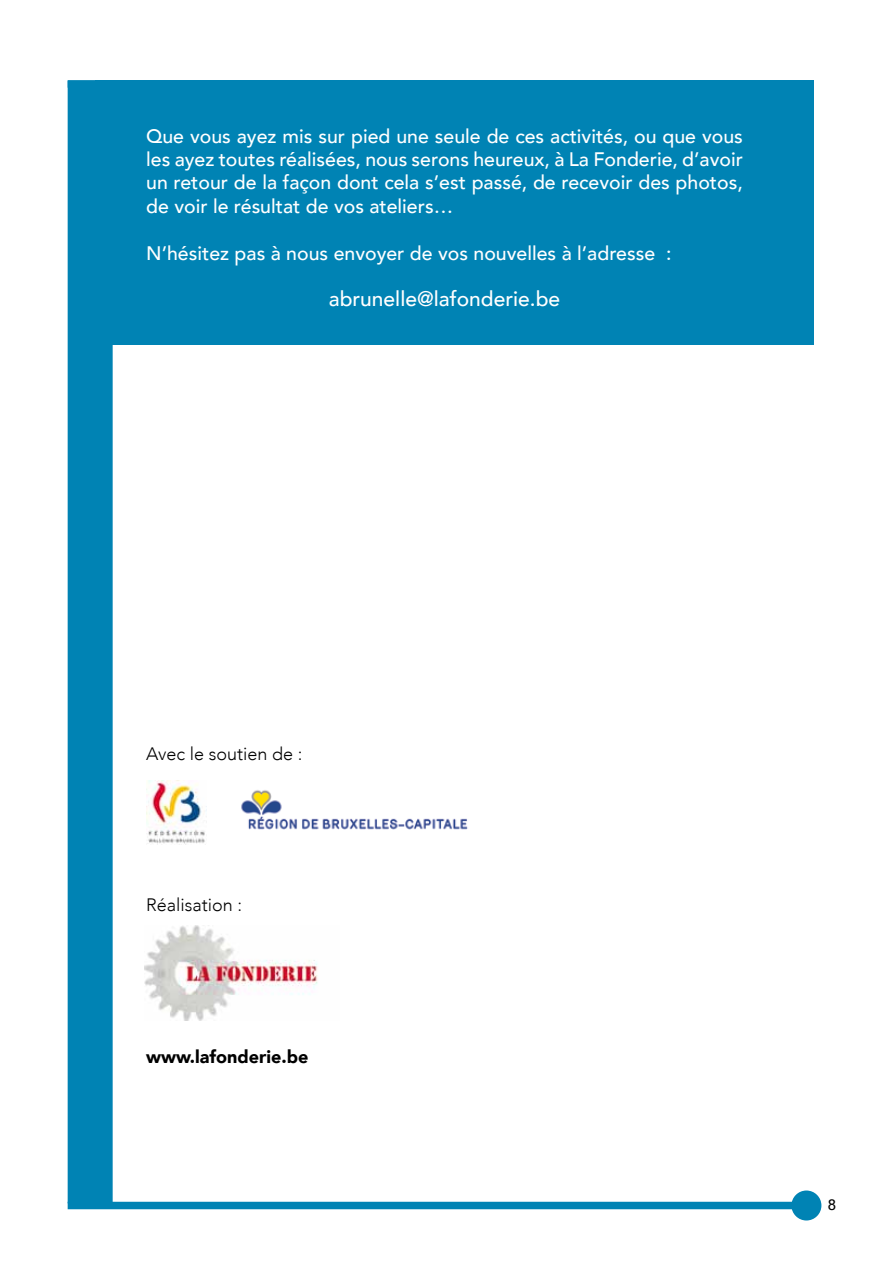
<style>
.page{position:relative;width:893px;height:1263px;background:#fff}
.page>*{position:absolute;margin:0;border:0;box-sizing:border-box;transform-origin:0 0}
.t1{font:500 21px "Avenir";color:#fff}
.t2{font:500 19.5px/23.4px "Avenir";color:#fff;text-align:justify}
.t3{font:300 18px "Avenir";color:#000}
.t4{font:900 18px "Avenir";color:#000}
.t5{font:500 15px "Avenir";color:#000}
</style>
<div class="page">
<div style="left:68px;top:1202px;width:738px;height:7px;background:#0083b4"></div>
<div style="left:791px;top:1190px;width:30px;height:30px;background:#0083b4;border-radius:50%"></div>
<div style="left:68px;top:81px;width:45px;height:1122px;background:#0083b4"></div>
<div style="left:68px;top:80px;width:738px;height:8px;background:#0083b4"></div>
<div style="left:95px;top:80px;width:718px;height:264px;background:#0083b4"></div>
<img style="left:146px;top:781px;width:59px;height:64px">
<img style="left:241px;top:790px;width:227px;height:40px">
<img style="left:145px;top:926px;width:173px;height:94px">
<p class="t2" style="left:146px;top:123px;width:598px">Que vous ayez mis sur pied une seule de ces activités, ou que vous les ayez toutes réalisées, nous serons heureux, à La Fonderie, d’avoir un retour de la façon dont cela s’est passé, de recevoir des photos, de voir le résultat de vos ateliers…</p>
<p class="t2" style="left:146px;top:240px;width:527px">N’hésitez pas à nous envoyer de vos nouvelles à l’adresse :</p>
<p class="t1" style="left:329px;top:281px;width:233px">abrunelle@lafonderie.be</p>
<p class="t3" style="left:146px;top:743px;width:158px">Avec le soutien de :</p>
<p class="t3" style="left:146px;top:894px;width:98px">Réalisation :</p>
<p class="t4" style="left:146px;top:1041px;width:164px">www.lafonderie.be</p>
<p class="t5" style="left:828px;top:1192px;width:10px">8</p>
</div>
